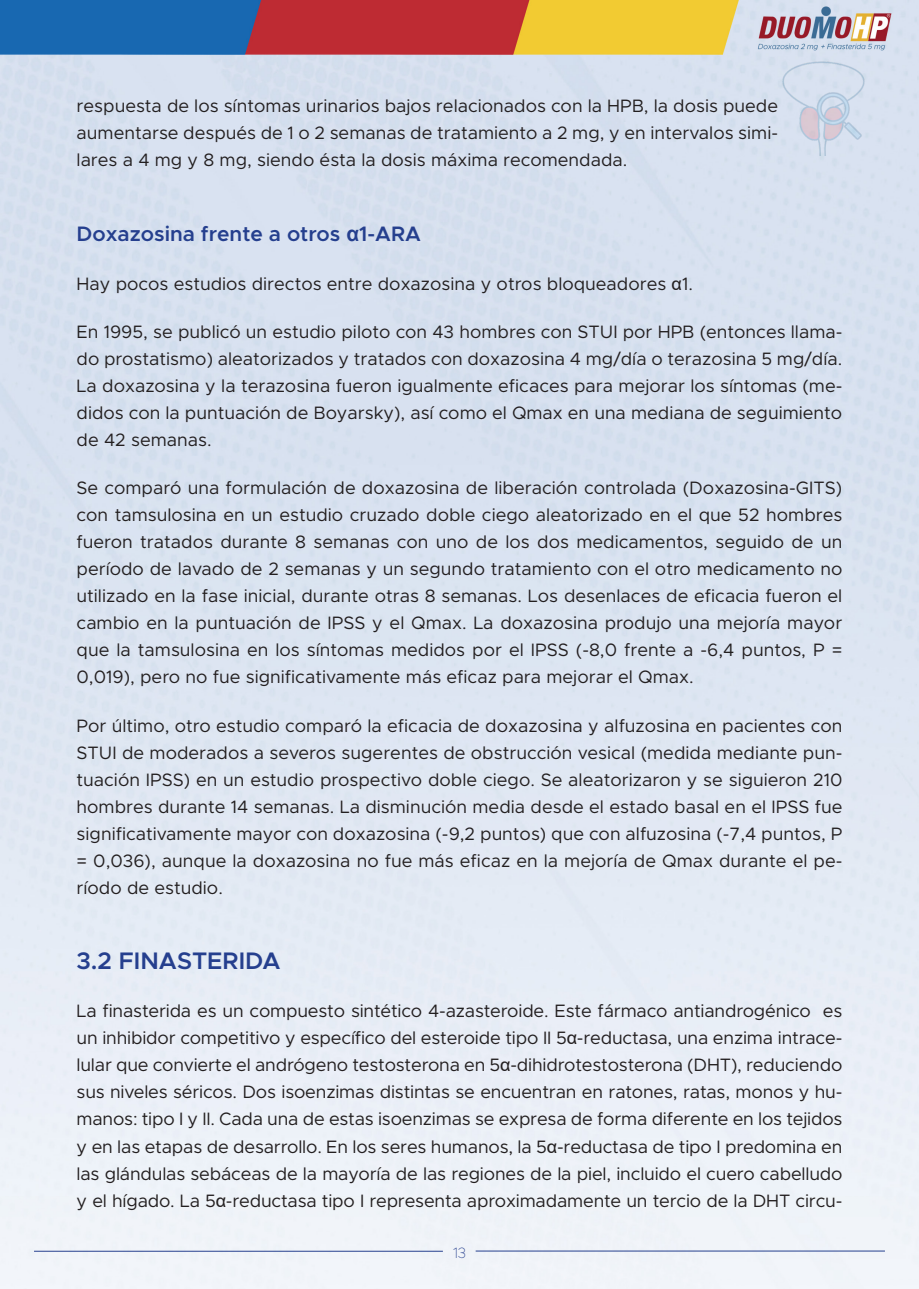
<style>
.page{position:relative;width:919px;height:1289px;background:#fff}
.page>*{position:absolute;margin:0;border:0;box-sizing:border-box;transform-origin:0 0}
.Sub_Titulo{font:600 24px "Metropolis";color:#253f8e}
.Sub_sub_título{font:600 21px "Metropolis";color:#253f8e}
.t1{font:18px/27px "Metropolis";color:#231f20;text-align:justify}
.t2{font:100 15px "Metropolis";color:#253f8e}
.s1{font-family:"Arial";font-weight:700}
.s2{font-family:"Arial"}
</style>
<div class="page">
<img style="left:0;top:0;width:918px;height:1288px">
<hr style="left:34px;top:1250px;width:409px;height:1px;background:#253f8e">
<hr style="left:475px;top:1250px;width:409px;height:1px;background:#253f8e">
<img style="left:778px;top:51px;width:90px;height:104px">
<p class="t1" style="left:77px;top:92px;width:703px">respuesta de los síntomas urinarios bajos relacionados con la HPB, la dosis puede aumentarse después de 1 o 2 semanas de tratamiento a 2 mg, y en intervalos simi&shy;lares a 4 mg y 8 mg, siendo ésta la dosis máxima recomendada.</p>
<p class="Sub_sub_título" style="left:77px;top:221px;width:346px">Doxazosina frente a otros <span class="s1">α</span>1-ARA</p>
<p class="t1" style="left:77px;top:270px;width:618px">Hay pocos estudios directos entre doxazosina y otros bloqueadores <span class="s2">α</span>1.</p>
<p class="t1" style="left:77px;top:318px;width:767px">En 1995, se publicó un estudio piloto con 43 hombres con STUI por HPB (entonces llama&shy;do prostatismo) aleatorizados y tratados con doxazosina 4 mg/día o terazosina 5 mg/día.<br>La doxazosina y la terazosina fueron igualmente eficaces para mejorar los síntomas (me&shy;didos con la puntuación de Boyarsky), así como el Qmax en una mediana de seguimiento de 42 semanas.</p>
<p class="t1" style="left:77px;top:474px;width:767px">Se comparó una formulación de doxazosina de liberación controlada (Doxazosina-GITS) con tamsulosina en un estudio cruzado doble ciego aleatorizado en el que 52 hombres fueron tratados durante 8 semanas con uno de los dos medicamentos, seguido de un período de lavado de 2 semanas y un segundo tratamiento con el otro medicamento no utilizado en la fase inicial, durante otras 8 semanas. Los desenlaces de eficacia fueron el cambio en la puntuación de IPSS y el Qmax. La doxazosina produjo una mejoría mayor que la tamsulosina en los síntomas medidos por el IPSS (-8,0 frente a -6,4 puntos, P = 0,019), pero no fue significativamente más eficaz para mejorar el Qmax.</p>
<p class="t1" style="left:77px;top:712px;width:767px">Por último, otro estudio comparó la eficacia de doxazosina y alfuzosina en pacientes con STUI de moderados a severos sugerentes de obstrucción vesical (medida mediante pun&shy;tuación IPSS) en un estudio prospectivo doble ciego. Se aleatorizaron y se siguieron 210 hombres durante 14 semanas. La disminución media desde el estado basal en el IPSS fue significativamente mayor con doxazosina (-9,2 puntos) que con alfuzosina (-7,4 puntos, P = 0,036), aunque la doxazosina no fue más eficaz en la mejoría de Qmax durante el pe&shy;ríodo de estudio.</p>
<p class="Sub_Titulo" style="left:77px;top:945px;width:205px">3.2 FINASTERIDA</p>
<p class="t1" style="left:77px;top:997px;width:767px">La finasterida es un compuesto sintético 4-azasteroide. Este fármaco antiandrogénico es un inhibidor competitivo y específico del esteroide tipo II 5<span class="s2">α</span>-reductasa, una enzima intrace&shy;lular que convierte el andrógeno testosterona en 5<span class="s2">α</span>-dihidrotestosterona (DHT), reduciendo sus niveles séricos. Dos isoenzimas distintas se encuentran en ratones, ratas, monos y hu&shy;manos: tipo I y II. Cada una de estas isoenzimas se expresa de forma diferente en los tejidos y en las etapas de desarrollo. En los seres humanos, la 5<span class="s2">α</span>-reductasa de tipo I predomina en las glándulas sebáceas de la mayoría de las regiones de la piel, incluido el cuero cabelludo y el hígado. La 5<span class="s2">α</span>-reductasa tipo I representa aproximadamente un tercio de la DHT circu-</p>
<p class="t2" style="left:453px;top:1243px;width:15px">13</p>
</div>
